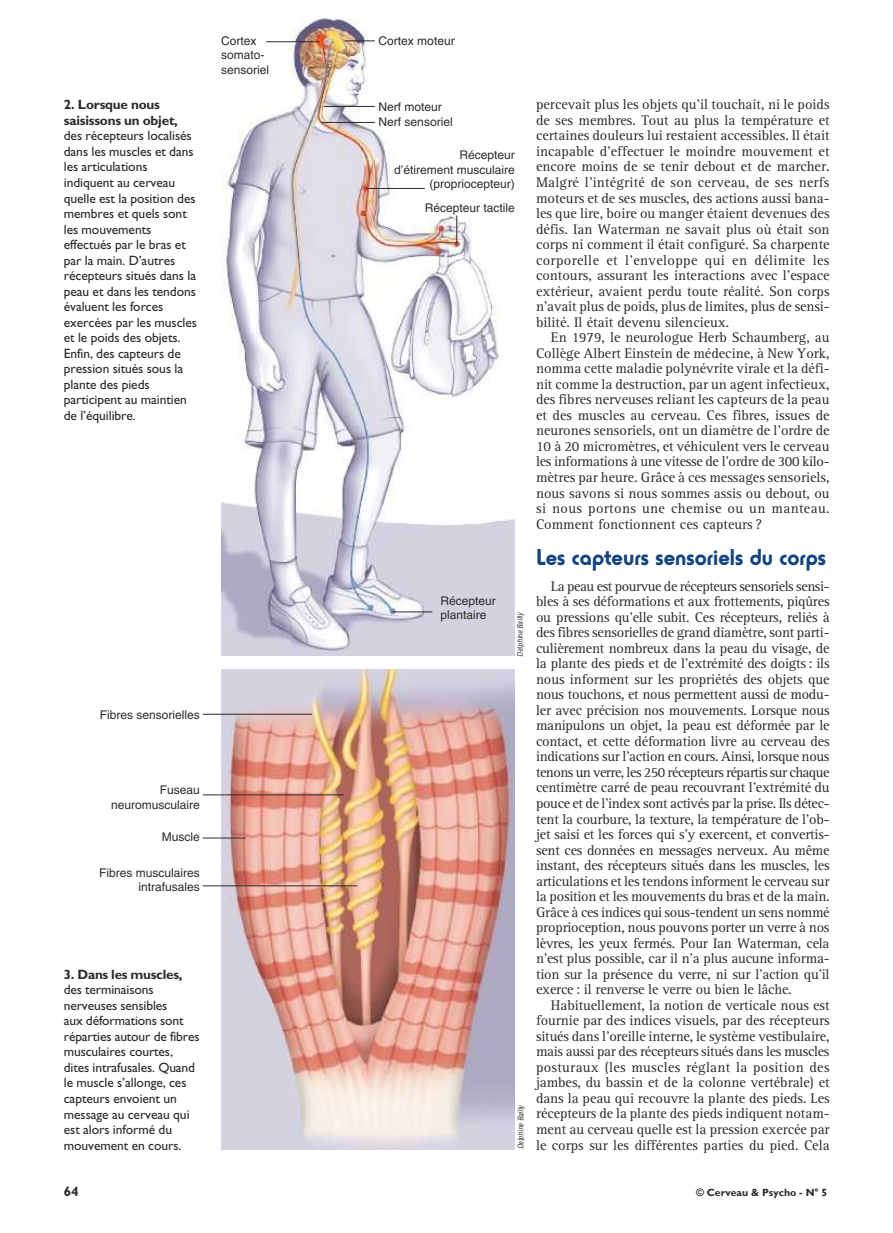
<style>
.page{position:relative;width:893px;height:1233px;background:#fff}
.page>*{position:absolute;margin:0;border:0;box-sizing:border-box;transform-origin:0 0}
.t1{font:700 24px "Horatio D";color:#14447f}
.t2{font:14.4px/15.5px "Rotis Serif";color:#2b2b2a;text-align:justify}
.t3{font:13.5px/15.5px "Gill Sans";letter-spacing:-.005em;color:#2b2b2a}
.t4{font:700 13.5px/15.5px "Gill Sans";letter-spacing:-.015em;color:#2b2b2a}
.t5{font:12px/14.4px "Helvetica";color:#2b2b2a;text-align:right}
.t6{font:700 10.5px "Gill Sans";color:#2b2b2a}
.t7{font:italic condensed 7.5px "Helvetica";letter-spacing:.005em;color:#2b2b2a}
</style>
<div class="page">
<img style="left:202px;top:18px;width:313px;height:1132px">
<p class="t4" style="left:64px;top:99px;width:116px">2. Lorsque nous saisissons un objet,</p>
<p class="t3" style="left:64px;top:130px;width:135px">des récepteurs localisés dans les muscles et dans les articulations indiquent au cerveau quelle est la position des membres et quels sont les mouvements effectués par le bras et par la main. D’autres récepteurs situés dans la peau et dans les tendons évaluent les forces exercées par les muscles et le poids des objets.<br>Enfin, des capteurs de pression situés sous la plante des pieds participent au maintien de l’équilibre.</p>
<p class="t5" style="left:100px;top:708px;width:101px">Fibres sensorielles</p>
<p class="t5" style="left:111px;top:784px;width:90px">Fuseau neuromusculaire</p>
<p class="t5" style="left:162px;top:831px;width:39px">Muscle</p>
<p class="t5" style="left:99px;top:866px;width:102px">Fibres musculaires intrafusales</p>
<p class="t4" style="left:64px;top:968px;width:120px">3. Dans les muscles,</p>
<p class="t3" style="left:64px;top:983px;width:137px">des terminaisons nerveuses sensibles<br>aux déformations sont réparties autour de fibres musculaires courtes, dites intrafusales. Quand le muscle s’allonge, ces capteurs envoient un message au cerveau qui est alors informé du mouvement en cours.</p>
<p class="t5" style="left:221px;top:35px;width:50px;text-align:left">Cortex somato&shy;sensoriel</p>
<p class="t5" style="left:378px;top:35px;width:78px">Cortex moteur</p>
<p class="t5" style="left:378px;top:101px;width:76px;line-height:14.9px;text-align:left">Nerf moteur<br>Nerf sensoriel</p>
<p class="t5" style="left:394px;top:149px;width:122px">Récepteur<br>d’étirement musculaire (propriocepteur)</p>
<p class="t5" style="left:424px;top:201px;width:92px">Récepteur tactile</p>
<p class="t5" style="left:440px;top:595px;width:57px;text-align:left">Récepteur plantaire</p>
<p class="t7" style="left:517px;top:657px;width:46px;rotate:-90deg">Delphine Bailly</p>
<p class="t7" style="left:517px;top:1149px;width:46px;rotate:-90deg">Delphine Bailly</p>
<p class="t2" style="left:536px;top:98px;width:295px">percevait plus les objets qu’il touchait, ni le poids de ses membres. Tout au plus la température et certaines douleurs lui restaient accessibles. Il était incapable d’effectuer le moindre mouvement et encore moins de se tenir debout et de marcher.<br>Malgré l’intégrité de son cerveau, de ses nerfs moteurs et de ses muscles, des actions aussi bana&shy;les que lire, boire ou manger étaient devenues des défis. Ian Waterman ne savait plus où était son corps ni comment il était configuré. Sa charpente corporelle et l’enveloppe qui en délimite les contours, assurant les interactions avec l’espace extérieur, avaient perdu toute réalité. Son corps n’avait plus de poids, plus de limites, plus de sensi&shy;bilité. Il était devenu silencieux.</p>
<p class="t2" style="left:536px;top:331px;width:295px;text-indent:15px">En 1979, le neurologue Herb Schaumberg, au Collège Albert Einstein de médecine, à New York, nomma cette maladie polynévrite virale et la défi&shy;nit comme la destruction, par un agent infectieux, des fibres nerveuses reliant les capteurs de la peau et des muscles au cerveau. Ces fibres, issues de neurones sensoriels, ont un diamètre de l’ordre de 10 à 20 micromètres, et véhiculent vers le cerveau les informations à une vitesse de l’ordre de 300 kilo&shy;mètres par heure. Grâce à ces messages sensoriels, nous savons si nous sommes assis ou debout, ou si nous portons une chemise ou un manteau.<br>Comment fonctionnent ces capteurs ?</p>
<h1 class="t1" style="left:536px;top:548px;width:291px">Les capteurs sensoriels du corps</h1>
<p class="t2" style="left:536px;top:579px;width:295px;text-indent:15px">La peau est pourvue de récepteurs sensoriels sensi&shy;bles à ses déformations et aux frottements, piqûres ou pressions qu’elle subit. Ces récepteurs, reliés à des fibres sensorielles de grand diamètre, sont parti&shy;culièrement nombreux dans la peau du visage, de la plante des pieds et de l’extrémité des doigts : ils nous informent sur les propriétés des objets que nous touchons, et nous permettent aussi de modu&shy;ler avec précision nos mouvements. Lorsque nous manipulons un objet, la peau est déformée par le contact, et cette déformation livre au cerveau des indications sur l’action en cours. Ainsi, lorsque nous tenons un verre, les 250 récepteurs répartis sur chaque centimètre carré de peau recouvrant l’extrémité du pouce et de l’index sont activés par la prise. Ils détec&shy;tent la courbure, la texture, la température de l’ob&shy;jet saisi et les forces qui s’y exercent, et convertis&shy;sent ces données en messages nerveux. Au même instant, des récepteurs situés dans les muscles, les articulations et les tendons informent le cerveau sur la position et les mouvements du bras et de la main.<br>Grâce à ces indices qui sous-tendent un sens nommé proprioception, nous pouvons porter un verre à nos lèvres, les yeux fermés. Pour Ian Waterman, cela n’est plus possible, car il n’a plus aucune informa&shy;tion sur la présence du verre, ni sur l’action qu’il exerce : il renverse le verre ou bien le lâche.</p>
<p class="t2" style="left:536px;top:999px;width:295px;text-indent:15px">Habituellement, la notion de verticale nous est fournie par des indices visuels, par des récepteurs situés dans l’oreille interne, le système vestibulaire, mais aussi par des récepteurs situés dans les muscles posturaux (les muscles réglant la position des jambes, du bassin et de la colonne vertébrale) et dans la peau qui recouvre la plante des pieds. Les récepteurs de la plante des pieds indiquent notam&shy;ment au cerveau quelle est la pression exercée par le corps sur les différentes parties du pied. Cela</p>
<p class="t4" style="left:64px;top:1185px;width:16px">64</p>
<p class="t6" style="left:696px;top:1189px;width:133px">© Cerveau &amp; Psycho - N° 5</p>
</div>
